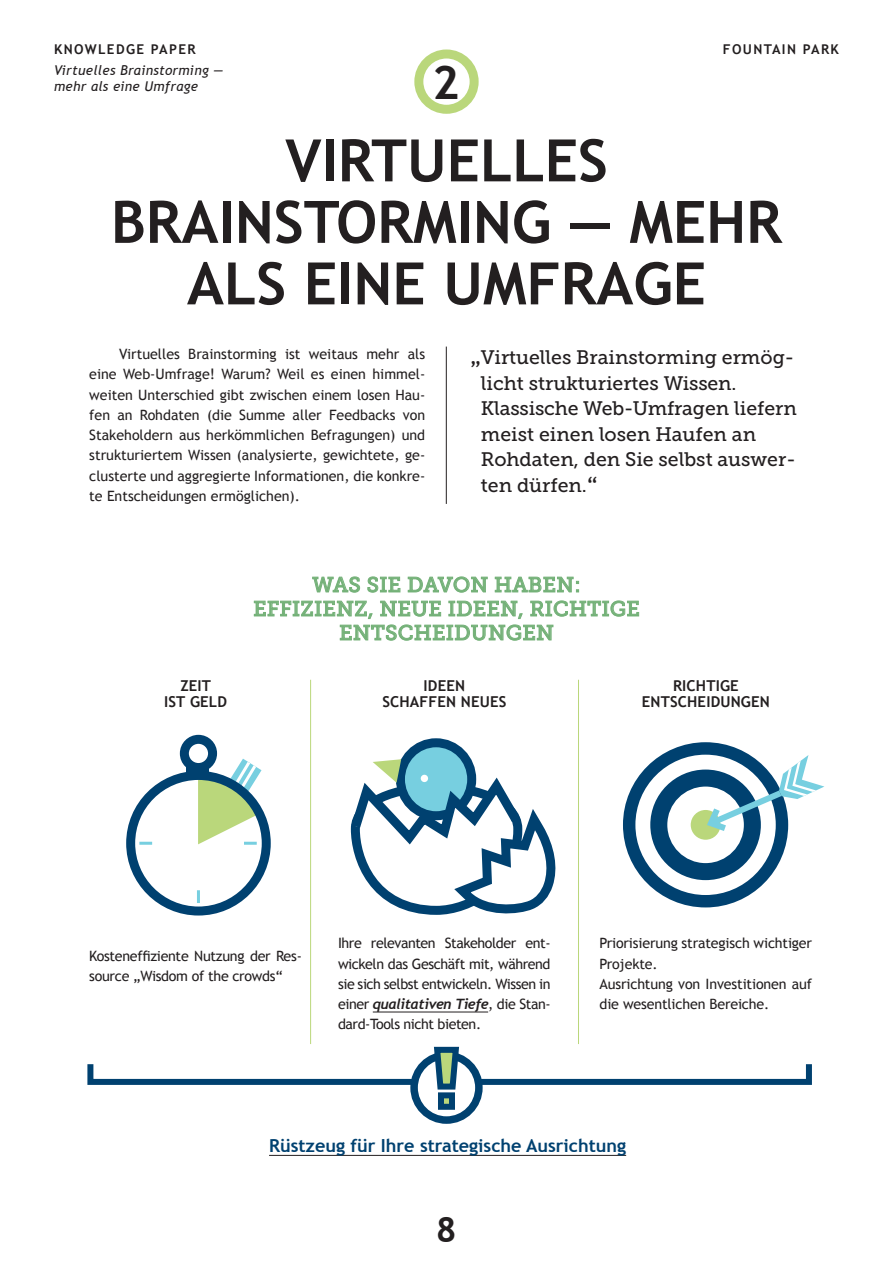
<style>
.page{position:relative;width:893px;height:1263px;background:#fff}
.page>*{position:absolute;margin:0;border:0;box-sizing:border-box;transform-origin:0 0}
.headline{font:700 58.5px/61.5px "Trebuchet MS";color:#231f20;text-align:center}
.headline-2{font:700 46.5px "Trebuchet MS";color:#231f20}
.t1{font:700 34.8px "Trebuchet MS";color:#231f20}
.subhead_1{font:21px/24px "Museo Slab 500";letter-spacing:.02em;color:#74b178;text-align:center}
.zitat{font:19.5px/25.5px "Museo Slab 500";color:#231f20}
.intro{font:700 18px "Trebuchet MS";color:#004170}
.subhead_2{font:700 15px/16.5px "Trebuchet MS";letter-spacing:.01em;color:#231f20;text-align:center}
.copy{font:14.25px/20.2px "Trebuchet MS";letter-spacing:-.01em;color:#231f20}
.t2{font:italic 13.5px "Trebuchet MS";letter-spacing:.02em;color:#231f20}
.t3{font:700 13.5px "Trebuchet MS";letter-spacing:.1em;color:#231f20}
.s1{font-family:"Trebuchet MS";font-size:21px}
.s2{font-family:"Trebuchet";font-weight:700;font-style:italic}
</style>
<div class="page">
<div style="left:414px;top:50px;width:65px;height:64px;border:9px solid #bad77b;border-radius:50%"></div>
<svg style="left:623px;top:742px;width:165px;height:165px;fill:#004170"></svg>
<div style="left:635px;top:755px;width:141px;height:140px;border:16px solid #fff;border-radius:50%"></div>
<div style="left:650px;top:769px;width:111px;height:111px;border:16px solid #004170;border-radius:50%"></div>
<div style="left:667px;top:786px;width:77px;height:77px;background:#fff;border-radius:50%"></div>
<div style="left:691px;top:810px;width:29px;height:30px;background:#bad77b;border-radius:50%"></div>
<svg style="left:703px;top:755px;width:121px;height:81px"></svg>
<div style="left:126px;top:771px;width:145px;height:144px;border:9px solid #004170;border-radius:50%"></div>
<div style="left:180px;top:735px;width:37px;height:37px;border:9px solid #004170;border-radius:50%"></div>
<div style="left:186px;top:766px;width:23px;height:7px;background:#004170"></div>
<svg style="left:197px;top:890px;width:3px;height:13px"></svg>
<svg style="left:139px;top:842px;width:13px;height:3px"></svg>
<svg style="left:198px;top:759px;width:63px;height:86px"></svg>
<svg style="left:400px;top:743px;width:72px;height:73px"></svg>
<div style="left:396px;top:738px;width:80px;height:82px;border:9px solid #004170;border-radius:50%"></div>
<svg style="left:350px;top:759px;width:206px;height:156px"></svg>
<div style="left:421px;top:775px;width:7px;height:7px;background:#fff;border-radius:50%"></div>
<svg style="left:312px;top:576px;width:48px;height:17px"></svg>
<svg style="left:367px;top:576px;width:33px;height:17px"></svg>
<svg style="left:408px;top:576px;width:80px;height:17px"></svg>
<svg style="left:495px;top:577px;width:84px;height:15px"></svg>
<svg style="left:254px;top:600px;width:385px;height:41px"></svg>
<hr style="left:446px;top:347px;width:1px;height:157px;background:#231f20">
<hr style="left:310px;top:680px;width:1px;height:364px;background:#bad77b">
<hr style="left:578px;top:680px;width:1px;height:364px;background:#bad77b">
<hr style="left:373px;top:1012px;width:115px;height:1px;background:#231f20">
<hr style="left:269px;top:1155px;width:357px;height:1px;background:#231f20">
<div style="left:87px;top:1061px;width:725px;height:24px;border:6px solid #004170"></div>
<svg style="left:414px;top:1055px;width:65px;height:65px"></svg>
<div style="left:410px;top:1051px;width:73px;height:73px;border:8px solid #004170;border-radius:50%"></div>
<svg style="left:429px;top:1046px;width:37px;height:70px"></svg>
<div style="left:438px;top:1092px;width:17px;height:18px;background:#bad77b;border:6px solid #004170"></div>
<p class="t3" style="left:54px;top:41px;width:143px">KNOWLEDGE PAPER</p>
<p class="t3" style="left:723px;top:41px;width:118px">FOUNTAIN PARK</p>
<p class="t2" style="left:54px;top:62px;width:171px">Virtuelles Brainstorming —</p>
<p class="t2" style="left:54px;top:78px;width:146px">mehr als eine Umfrage</p>
<p class="headline-2" style="left:432px;top:53px;width:29px">2</p>
<p class="headline" style="left:111px;top:130px;width:672px">VIRTUELLES<br>BRAINSTORMING — MEHR<br>ALS EINE UMFRAGE</p>
<p class="copy" style="left:89px;top:344px;width:337px;text-align:justify;text-indent:30px">Virtuelles Brainstorming ist weitaus mehr als eine Web-Umfrage! Warum? Weil es einen himmel&shy;weiten Unterschied gibt zwischen einem losen Hau&shy;fen an Rohdaten (die Summe aller Feedbacks von Stakeholdern aus herkömmlichen Befragungen) und strukturiertem Wissen (analysierte, gewichtete, ge&shy;clusterte und aggregierte Informationen, die konkre&shy;te Entscheidungen ermöglichen).</p>
<p class="zitat" style="left:481px;top:345px;width:318px;text-indent:-11px"><span class="s1">„</span>Virtuelles Brainstorming ermög&shy;licht strukturiertes Wissen.<br>Klassische Web--Umfragen liefern meist einen losen Haufen an<br>Rohdaten, den Sie selbst auswer&shy;ten dürfen.<span class="s1">“</span></p>
<p class="subhead_1" style="left:253px;top:573px;width:388px">WAS SIE DAVON HABEN:<br>EFFIZIENZ, NEUE IDEEN, RICHTIGE<br>ENTSCHEIDUNGEN</p>
<p class="subhead_2" style="left:164px;top:677px;width:64px">ZEIT<br>IST GELD</p>
<p class="subhead_2" style="left:382px;top:677px;width:126px">IDEEN<br>SCHAFFEN NEUES</p>
<p class="subhead_2" style="left:642px;top:677px;width:129px">RICHTIGE<br>ENTSCHEIDUNGEN</p>
<p class="copy" style="left:89px;top:946px;width:214px">Kosteneffiziente Nutzung der Res&shy;source „Wisdom of the crowds“</p>
<p class="copy" style="left:338px;top:933px;width:214px;text-align:justify">Ihre relevanten Stakeholder ent&shy;wickeln das Geschäft mit, während sie sich selbst entwickeln. Wissen in einer <span class="s2">qualitativen Tiefe</span>, die Stan&shy;dard-Tools nicht bieten.</p>
<p class="copy" style="left:600px;top:933px;width:214px">Priorisierung strategisch wichtiger<br>Projekte.</p>
<p class="copy" style="left:600px;top:974px;width:214px">Ausrichtung von Investitionen auf die wesentlichen Bereiche.</p>
<p class="intro" style="left:269px;top:1135px;width:359px">Rüstzeug für Ihre strategische Ausrichtung</p>
<h3 class="t1" style="left:436px;top:1208px;width:22px">8</h3>
</div>
